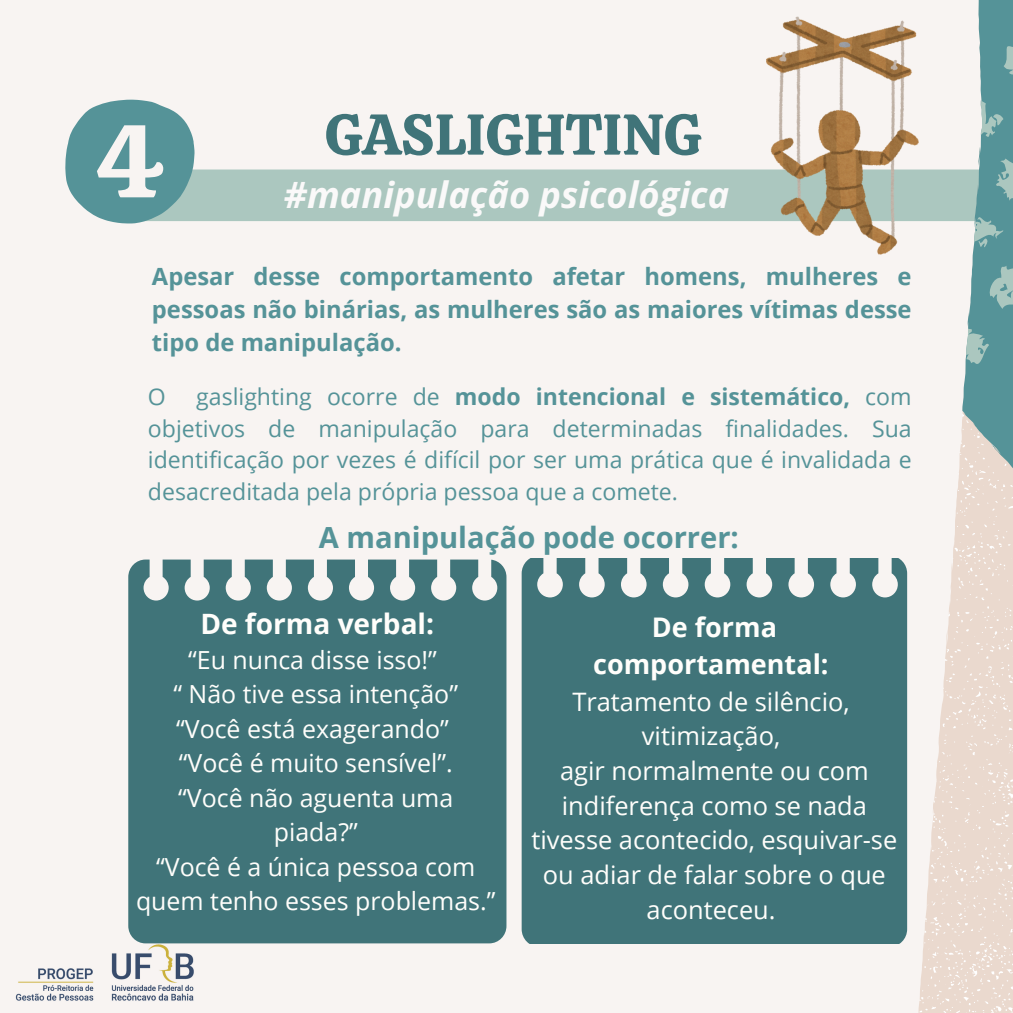
<style>
.page{position:relative;width:1013px;height:1013px;background:#fff}
.page>*{position:absolute;margin:0;border:0;box-sizing:border-box;transform-origin:0 0}
.t1{font:103.12px "Calistoga";color:#f8f4f2}
.t2{font:57.5px "Calistoga";color:#407479}
.t3{font:italic 700 36.25px "Open Sans";color:#faf9f9}
.t4{font:700 29.12px "Open Sans";color:#559398}
.t5{font:700 28px "Open Sans";color:#fffefb}
.t6{font:700 27px/37.5px "Open Sans";color:#fffefb;text-align:center}
.t7{font:25.38px/34.8px "Open Sans";color:#fffefb;text-align:center}
.t8{font:24.88px/34.5px "Open Sans";color:#fffefb;text-align:center}
.t9{font:700 23.75px/32.8px "Open Sans";color:#559398;text-align:justify}
.t10{font:23.12px/31.9px "Open Sans";color:#559398;text-align:justify}
.s1{font-weight:700}
</style>
<div class="page">
<div style="left:0;top:0;width:1012px;height:1012px;background:#f8f4f2"></div>
<div style="left:135px;top:169px;width:877px;height:52px;background:#abc7bf"></div>
<svg style="left:907px;top:0;width:105px;height:1012px"></svg>
<img style="left:15px;top:943px;width:196px;height:58px">
<svg style="left:65px;top:100px;width:129px;height:123px"></svg>
<div style="left:521px;top:558px;width:386px;height:386px;background:#407479"></div>
<svg style="left:128px;top:559px;width:378px;height:384px;background:#4b7b80"></svg>
<img style="left:766px;top:16px;width:152px;height:239px">
<p class="t1" style="left:96px;top:94px;width:70px">4</p>
<p class="t2" style="left:325px;top:97px;width:379px">GASLIGHTING</p>
<h3 class="t3" style="left:284px;top:170px;width:447px">#manipulação psicológica</h3>
<p class="t9" style="left:152px;top:260px;width:761px">Apesar desse comportamento afetar homens, mulheres e pessoas não binárias, as mulheres são as maiores vítimas desse tipo de manipulação.</p>
<p class="t10" style="left:148px;top:380px;width:19px">O</p>
<p class="t10" style="left:148px;top:380px;width:765px;text-indent:48px">gaslighting ocorre de <span class="s1">modo intencional e sistemático,</span> com objetivos de manipulação para determinadas finalidades. Sua identificação por vezes é difícil por ser uma prática que é invalidada e desacreditada pela própria pessoa que a comete.</p>
<p class="t4" style="left:319px;top:517px;width:421px">A manipulação pode ocorrer:</p>
<p class="t5" style="left:200px;top:604px;width:235px">De forma verbal:</p>
<h2 class="t8" style="left:188px;top:641px;width:250px">“Eu nunca disse isso!”</h2>
<h4 class="t8" style="left:173px;top:676px;width:286px">“ Não tive essa intenção”</h4>
<p class="t8" style="left:176px;top:710px;width:274px">“Você está exagerando”</p>
<h3 class="t8" style="left:179px;top:745px;width:275px">“Você é muito sensível”.</h3>
<p class="t8" style="left:178px;top:779px;width:276px">“Você não aguenta uma piada?”</p>
<p class="t8" style="left:136px;top:848px;width:361px">“Você é a única pessoa com quem tenho esses problemas.”</p>
<p class="t6" style="left:593px;top:607px;width:237px">De forma comportamental:</p>
<p class="t7" style="left:572px;top:683px;width:279px">Tratamento de silêncio,</p>
<p class="t7" style="left:642px;top:718px;width:140px">vitimização,</p>
<h1 class="t7" style="left:531px;top:752px;width:367px">agir normalmente ou com indiferença como se nada tivesse acontecido, esquivar-se ou adiar de falar sobre o que aconteceu.</h1>
</div>
